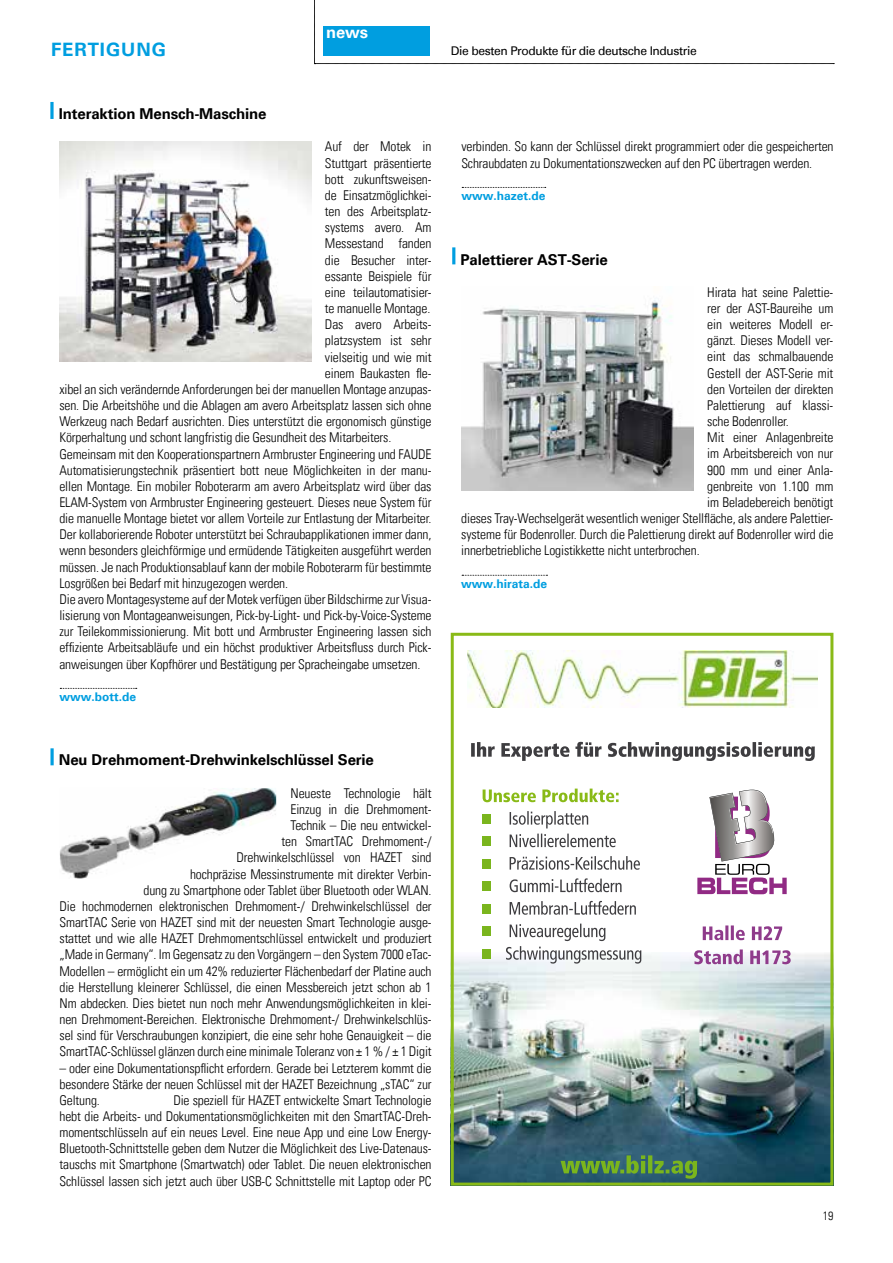
<style>
.page{position:relative;width:893px;height:1263px;background:#fff}
.page>*{position:absolute;margin:0;border:0;box-sizing:border-box;transform-origin:0 0}
.t1{font:700 18.45px "Univers";letter-spacing:.05em;color:#009ee0}
.t2{font:700 16.5px "Univers";color:#fff}
.t3{font:700 15px "Univers";letter-spacing:-.01em;color:#000}
.t4{font:300 condensed 13.5px/16.2px "Univers LT";letter-spacing:-.01em;color:#000;text-align:justify}
.t5{font:12px "Univers";letter-spacing:-.03em;color:#000}
.t6{font:700 12px "Univers";color:#009ee0}
.t7{font:300 condensed 12px "Univers LT";color:#000}
</style>
<div class="page">
<svg style="left:314px;top:0;width:520px;height:64px"></svg>
<div style="left:323px;top:26px;width:106px;height:29px;background:#009ee0"></div>
<svg style="left:60px;top:688px;width:77px;height:1px"></svg>
<svg style="left:462px;top:575px;width:85px;height:1px"></svg>
<svg style="left:50px;top:748px;width:4px;height:17px"></svg>
<svg style="left:50px;top:102px;width:4px;height:17px"></svg>
<hr style="left:452px;top:247px;width:3px;height:17px;background:#009ee0">
<img style="left:60px;top:788px;width:216px;height:90px">
<img style="left:60px;top:141px;width:251px;height:220px">
<img style="left:455px;top:953px;width:374px;height:228px">
<svg style="left:471px;top:742px;width:344px;height:19px"></svg>
<svg style="left:561px;top:1155px;width:136px;height:24px;background:#477c54"></svg>
<img style="left:468px;top:651px;width:349px;height:56px">
<svg style="left:697px;top:790px;width:90px;height:104px"></svg>
<svg style="left:483px;top:788px;width:136px;height:14px"></svg>
<div style="left:483px;top:814px;width:8px;height:9px;background:#7ab51d"></div>
<div style="left:483px;top:837px;width:8px;height:9px;background:#7ab51d"></div>
<svg style="left:510px;top:811px;width:106px;height:36px"></svg>
<div style="left:483px;top:859px;width:8px;height:9px;background:#7ab51d"></div>
<svg style="left:510px;top:856px;width:130px;height:14px"></svg>
<div style="left:483px;top:882px;width:8px;height:9px;background:#7ab51d"></div>
<svg style="left:510px;top:878px;width:112px;height:14px"></svg>
<div style="left:483px;top:904px;width:8px;height:9px;background:#7ab51d"></div>
<svg style="left:510px;top:901px;width:126px;height:14px"></svg>
<div style="left:483px;top:927px;width:8px;height:9px;background:#7ab51d"></div>
<div style="left:483px;top:949px;width:8px;height:9px;background:#7ab51d"></div>
<svg style="left:506px;top:923px;width:135px;height:40px"></svg>
<svg style="left:703px;top:925px;width:79px;height:15px"></svg>
<svg style="left:694px;top:949px;width:97px;height:15px"></svg>
<div style="left:451px;top:633px;width:382px;height:552px;border:3px solid #89ba17"></div>
<svg style="left:462px;top:187px;width:84px;height:1px"></svg>
<img style="left:461px;top:300px;width:233px;height:191px">
<h1 class="t1" style="left:51px;top:38px;width:117px">FERTIGUNG</h1>
<p class="t2" style="left:326px;top:23px;width:44px">news</p>
<p class="t5" style="left:451px;top:44px;width:247px">Die besten Produkte für die deutsche Industrie</p>
<p class="t3" style="left:59px;top:105px;width:209px">Interaktion Mensch-Maschine</p>
<p class="t4" style="left:325px;top:139px;width:108px">Auf der Motek in</p>
<p class="t4" style="left:325px;top:155px;width:108px">Stuttgart präsentierte</p>
<p class="t4" style="left:325px;top:171px;width:108px">bott zukunftsweisen-</p>
<p class="t4" style="left:325px;top:187px;width:108px">de Einsatzmöglichkei-</p>
<p class="t4" style="left:325px;top:203px;width:108px">ten des Arbeitsplatz-</p>
<p class="t4" style="left:325px;top:219px;width:108px">systems avero. Am</p>
<p class="t4" style="left:325px;top:236px;width:108px">Messestand fanden</p>
<p class="t4" style="left:325px;top:252px;width:108px">die Besucher inter-</p>
<p class="t4" style="left:325px;top:268px;width:108px">essante Beispiele für</p>
<p class="t4" style="left:325px;top:284px;width:108px">eine teilautomatisier-</p>
<p class="t4" style="left:325px;top:300px;width:107px">te manuelle Montage.</p>
<p class="t4" style="left:325px;top:316px;width:108px">Das avero Arbeits-</p>
<p class="t4" style="left:325px;top:332px;width:108px">platzsystem ist sehr</p>
<p class="t4" style="left:325px;top:349px;width:108px">vielseitig und wie mit</p>
<p class="t4" style="left:325px;top:365px;width:108px">einem Baukasten fle-</p>
<p class="t4" style="left:59px;top:381px;width:373px">xibel an sich verändernde Anforderungen bei der manuellen Montage anzupas-</p>
<p class="t4" style="left:59px;top:397px;width:373px">sen. Die Arbeitshöhe und die Ablagen am avero Arbeitsplatz lassen sich ohne</p>
<p class="t4" style="left:59px;top:413px;width:374px">Werkzeug nach Bedarf ausrichten. Dies unterstützt die ergonomisch günstige</p>
<p class="t4" style="left:59px;top:429px;width:333px">Körperhaltung und schont langfristig die Gesundheit des Mitarbeiters.</p>
<p class="t4" style="left:59px;top:446px;width:373px">Gemeinsam mit den Kooperationspartnern Armbruster Engineering und FAUDE</p>
<p class="t4" style="left:59px;top:462px;width:374px">Automatisierungstechnik präsentiert bott neue Möglichkeiten in der manu-</p>
<p class="t4" style="left:59px;top:478px;width:374px">ellen Montage. Ein mobiler Roboterarm am avero Arbeitsplatz wird über das</p>
<p class="t4" style="left:59px;top:494px;width:373px">ELAM-System von Armbruster Engineering gesteuert. Dieses neue System für</p>
<p class="t4" style="left:59px;top:510px;width:374px">die manuelle Montage bietet vor allem Vorteile zur Entlastung der Mitarbeiter.</p>
<p class="t4" style="left:59px;top:526px;width:373px">Der kollaborierende Roboter unterstützt bei Schraubapplikationen immer dann,</p>
<p class="t4" style="left:59px;top:543px;width:374px">wenn besonders gleichförmige und ermüdende Tätigkeiten ausgeführt werden</p>
<p class="t4" style="left:59px;top:559px;width:374px">müssen. Je nach Produktionsablauf kann der mobile Roboterarm für bestimmte</p>
<p class="t4" style="left:59px;top:575px;width:230px">Losgrößen bei Bedarf mit hinzugezogen werden.</p>
<p class="t4" style="left:59px;top:591px;width:373px">Die avero Montagesysteme auf der Motek verfügen über Bildschirme zur Visua-</p>
<p class="t4" style="left:59px;top:607px;width:374px">lisierung von Montageanweisungen, Pick-by-Light- und Pick-by-Voice-Systeme</p>
<p class="t4" style="left:59px;top:623px;width:373px">zur Teilekommissionierung. Mit bott und Armbruster Engineering lassen sich</p>
<p class="t4" style="left:59px;top:640px;width:374px">effiziente Arbeitsabläufe und ein höchst produktiver Arbeitsfluss durch Pick-</p>
<p class="t4" style="left:59px;top:656px;width:362px">anweisungen über Kopfhörer und Bestätigung per Spracheingabe umsetzen.</p>
<p class="t6" style="left:59px;top:689px;width:78px">www.bott.de</p>
<p class="t4" style="left:461px;top:139px;width:374px">verbinden. So kann der Schlüssel direkt programmiert oder die gespeicherten<br>Schraubdaten zu Dokumentationszwecken auf den PC übertragen werden.</p>
<p class="t6" style="left:461px;top:188px;width:86px">www.hazet.de</p>
<p class="t3" style="left:461px;top:250px;width:149px">Palettierer AST-Serie</p>
<p class="t4" style="left:707px;top:284px;width:128px">Hirata hat seine Palettie-</p>
<p class="t4" style="left:707px;top:300px;width:128px">rer der AST-Baureihe um</p>
<p class="t4" style="left:707px;top:316px;width:127px">ein weiteres Modell er-</p>
<p class="t4" style="left:707px;top:332px;width:127px">gänzt. Dieses Modell ver-</p>
<p class="t4" style="left:707px;top:349px;width:128px">eint das schmalbauende</p>
<p class="t4" style="left:707px;top:365px;width:128px">Gestell der AST-Serie mit</p>
<p class="t4" style="left:707px;top:381px;width:127px">den Vorteilen der direkten</p>
<p class="t4" style="left:707px;top:397px;width:127px">Palettierung auf klassi-</p>
<p class="t4" style="left:707px;top:413px;width:83px">sche Bodenroller.</p>
<p class="t4" style="left:707px;top:429px;width:128px">Mit einer Anlagenbreite</p>
<p class="t4" style="left:707px;top:446px;width:128px">im Arbeitsbereich von nur</p>
<p class="t4" style="left:707px;top:462px;width:127px">900 mm und einer Anla-</p>
<p class="t4" style="left:707px;top:478px;width:128px">genbreite von 1.100 mm</p>
<p class="t4" style="left:707px;top:494px;width:128px">im Beladebereich benötigt</p>
<p class="t4" style="left:461px;top:510px;width:374px">dieses Tray-Wechselgerät wesentlich weniger Stellfläche, als andere Palettier-</p>
<p class="t4" style="left:461px;top:526px;width:374px">systeme für Bodenroller. Durch die Palettierung direkt auf Bodenroller wird die</p>
<p class="t4" style="left:461px;top:542px;width:240px">innerbetriebliche Logistikkette nicht unterbrochen.</p>
<p class="t6" style="left:461px;top:576px;width:88px">www.hirata.de</p>
<p class="t3" style="left:59px;top:751px;width:317px">Neu Drehmoment-Drehwinkelschlüssel Serie</p>
<p class="t4" style="left:60px;top:785px;width:374px;text-align:right">Neueste Technologie hält<br>Einzug in die Drehmoment-<br>Technik – Die neu entwickel-<br>ten SmartTAC Drehmoment-/<br>Drehwinkelschlüssel von HAZET sind<br>hochpräzise Messinstrumente mit direkter Verbin-<br>dung zu Smartphone oder Tablet über Bluetooth oder WLAN.<br>Die hochmodernen elektronischen Drehmoment-/ Drehwinkelschlüssel der SmartTAC Serie von HAZET sind mit der neuesten Smart Technologie ausge&shy;stattet und wie alle HAZET Drehmomentschlüssel entwickelt und produziert „Made in Germany“. Im Gegensatz zu den Vorgängern – den System 7000 eTac-Modellen – ermöglicht ein um 42% reduzierter Flächenbedarf der Platine auch die Herstellung kleinerer Schlüssel, die einen Messbereich jetzt schon ab 1<br>Nm abdecken. Dies bietet nun noch mehr Anwendungsmöglichkeiten in klei&shy;nen Drehmoment-Bereichen. Elektronische Drehmoment-/ Drehwinkelschlüs&shy;sel sind für Verschraubungen konzipiert, die eine sehr hohe Genauigkeit – die SmartTAC-Schlüssel glänzen durch eine minimale Toleranz von ± 1 % / ± 1 Digit</p>
<p class="t4" style="left:60px;top:1060px;width:374px">– oder eine Dokumentationspflicht erfordern. Gerade bei Letzterem kommt die besondere Stärke der neuen Schlüssel mit der HAZET Bezeichnung „sTAC“ zur Geltung.</p>
<p class="t4" style="left:60px;top:1092px;width:374px;text-indent:114px">Die speziell für HAZET entwickelte Smart Technologie hebt die Arbeits- und Dokumentationsmöglichkeiten mit den SmartTAC-Dreh&shy;momentschlüsseln auf ein neues Level. Eine neue App und eine Low Energy-Bluetooth-Schnittstelle geben dem Nutzer die Möglichkeit des Live-Datenaus&shy;tauschs mit Smartphone (Smartwatch) oder Tablet. Die neuen elektronischen Schlüssel lassen sich jetzt auch über USB-C Schnittstelle mit Laptop oder PC</p>
<p class="t7" style="left:823px;top:1209px;width:12px">19</p>
</div>
